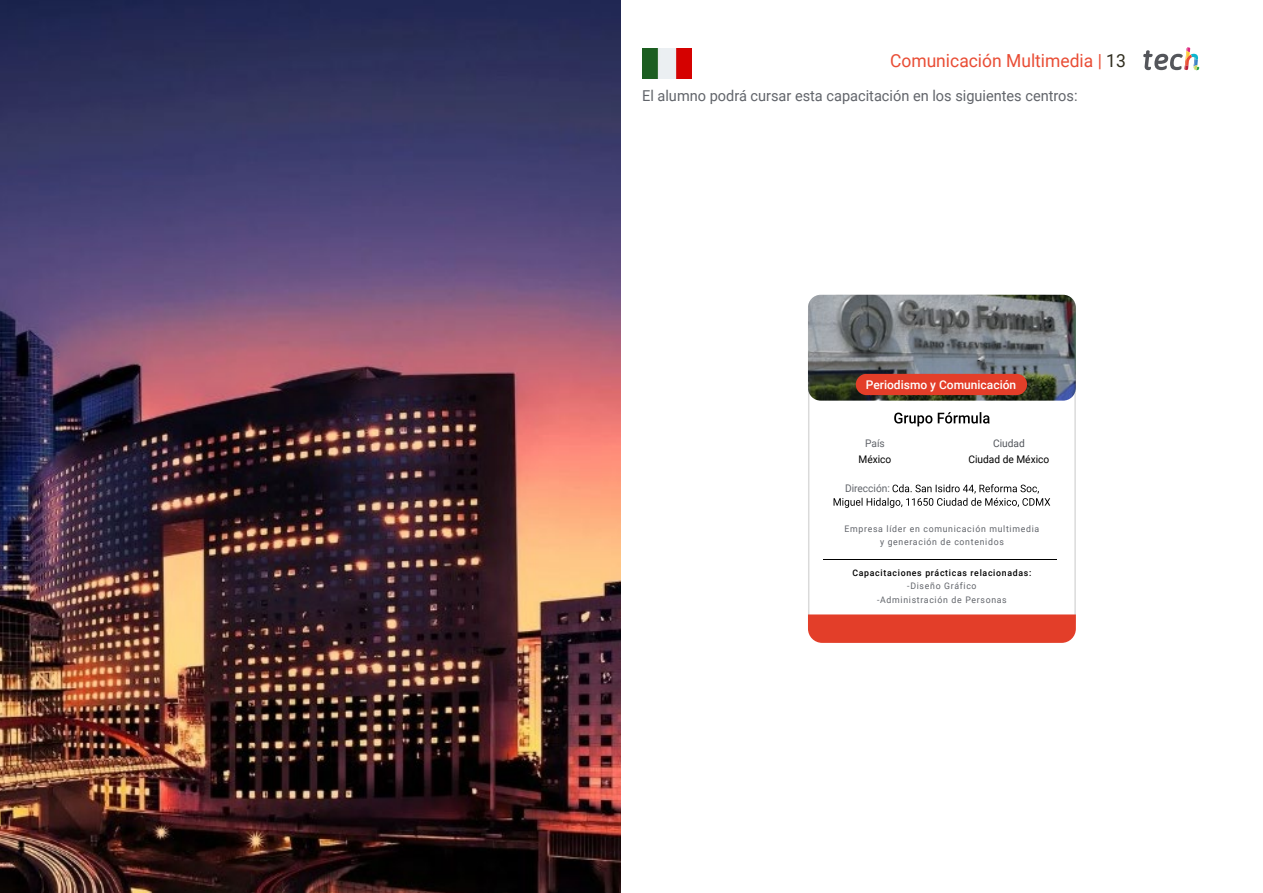
<style>
.page{position:relative;width:1263px;height:893px;background:#fff}
.page>*{position:absolute;margin:0;border:0;box-sizing:border-box;transform-origin:0 0}
.t1{font:18px "Roboto";color:#e94d35}
.t2{font:15px "Roboto";color:#61646a}
.t3{font:500 12px "Roboto";color:#fff}
.t4{font:10.5px "Roboto";color:#000}
.t5{font:10.5px "Roboto";color:#61646a}
.t6{font:10.5px "Roboto";color:#52555b}
.t7{font:9px/13.5px "Roboto";letter-spacing:.08em;color:#61646a;text-align:center}
.t8{font:500 9px "Roboto";letter-spacing:.08em;color:#000}
.s1{color:#312e20}
</style>
<div class="page">
<svg style="left:1143px;top:47px;width:56px;height:24px"></svg>
<img style="left:0;top:0;width:621px;height:893px">
<img style="left:642px;top:49px;width:49px;height:30px">
<svg style="left:808px;top:294px;width:268px;height:320px"></svg>
<img style="left:808px;top:295px;width:268px;height:106px">
<div style="left:856px;top:374px;width:171px;height:21px;background:#e33e29;border-radius:11px"></div>
<svg style="left:808px;top:614px;width:268px;height:29px;background:#e3442f"></svg>
<hr style="left:823px;top:559px;width:234px;height:1px;background:#000">
<svg style="left:894px;top:412px;width:96px;height:14px"></svg>
<svg style="left:833px;top:484px;width:217px;height:24px"></svg>
<h1 class="t1" style="left:890px;top:48px;width:237px">Comunicación Multimedia | <span class="s1">13</span></h1>
<h2 class="t2" style="left:642px;top:86px;width:437px">El alumno podrá cursar esta capacitación en los siguientes centros:</h2>
<h3 class="t3" style="left:866px;top:376px;width:152px">Periodismo y Comunicación</h3>
<p class="t5" style="left:865px;top:436px;width:21px">País</p>
<p class="t4" style="left:858px;top:452px;width:34px">México</p>
<p class="t6" style="left:993px;top:436px;width:33px">Ciudad</p>
<p class="t4" style="left:968px;top:452px;width:82px">Ciudad de México</p>
<p class="t5" style="left:845px;top:481px;width:46px">Dirección:</p>
<p class="t7" style="left:844px;top:522px;width:196px">Empresa líder en comunicación multimedia y generación de contenidos</p>
<p class="t8" style="left:852px;top:567px;width:180px">Capacitaciones prácticas relacionadas:</p>
<p class="t7" style="left:877px;top:579px;width:131px">-Diseño Gráfico -Administración de Personas</p>
</div>
